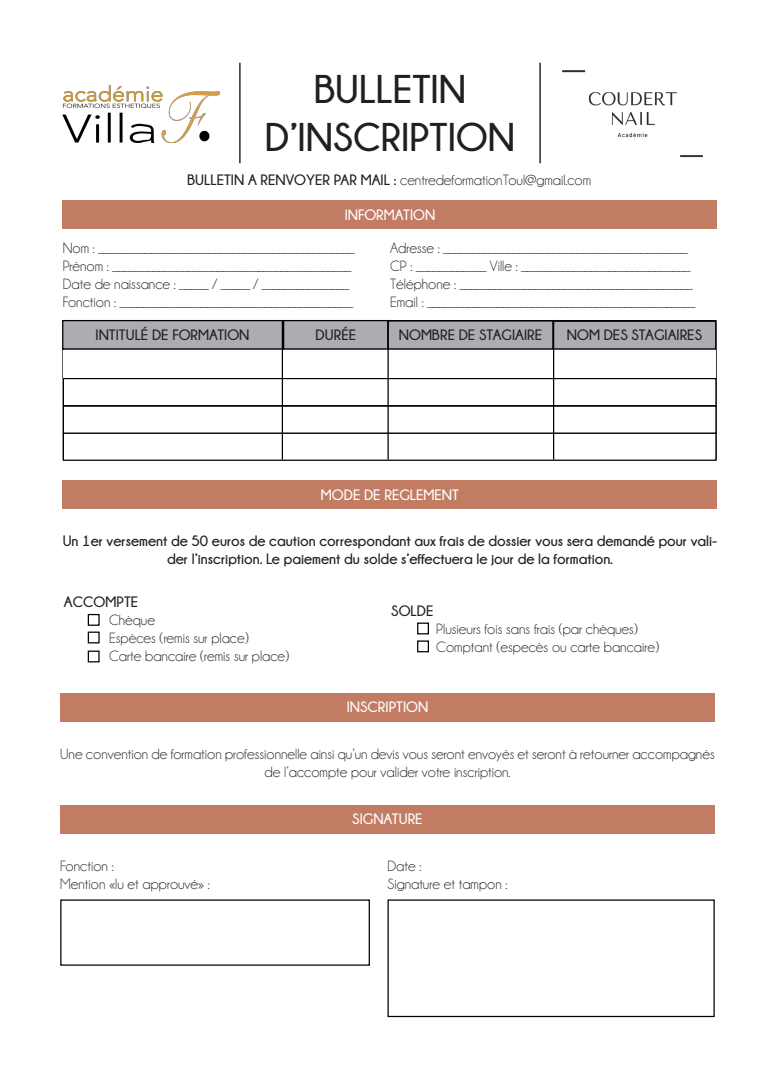
<style>
.page{position:relative;width:780px;height:1088px;background:#fff}
.page>*{position:absolute;margin:0;border:0;box-sizing:border-box;transform-origin:0 0}
.t1{font:700 40px/48px "Champagne&Limousines";color:#231f20;text-align:center}
.t2{font:15px/18px "Champagne&Limousines";color:#231f20}
.t3{font:700 15px/18px "Champagne&Limousines";color:#231f20;text-align:center}
.t4{font:700 15px "Champagne&Limousines";color:#fff}
.s1{font-weight:700}
</style>
<div class="page">
<div style="left:63px;top:432px;width:653px;height:29px;background:#fff;border:1px solid #000"></div>
<div style="left:63px;top:405px;width:653px;height:29px;background:#fff;border:1px solid #000"></div>
<div style="left:63px;top:378px;width:653px;height:28px;background:#fff;border:1px solid #000"></div>
<img style="left:63px;top:85px;width:157px;height:57px">
<img style="left:562px;top:70px;width:141px;height:88px">
<hr style="left:239px;top:63px;width:1px;height:100px;background:#000">
<hr style="left:539px;top:63px;width:1px;height:100px;background:#000">
<div style="left:63px;top:200px;width:654px;height:29px;background:#c27c64"></div>
<div style="left:63px;top:321px;width:220px;height:28px;background:#acadb1"></div>
<div style="left:62px;top:320px;width:222px;height:30px;border:1px solid #000"></div>
<div style="left:283px;top:321px;width:105px;height:28px;background:#acadb1"></div>
<div style="left:283px;top:320px;width:106px;height:30px;border:1px solid #000"></div>
<div style="left:388px;top:321px;width:165px;height:28px;background:#acadb1"></div>
<div style="left:387px;top:320px;width:166px;height:30px;border:1px solid #000"></div>
<div style="left:553px;top:321px;width:162px;height:28px;background:#acadb1"></div>
<div style="left:552px;top:321px;width:164px;height:29px;border:1px solid #000"></div>
<hr style="left:282px;top:320px;width:1px;height:140px;background:#000">
<hr style="left:387px;top:320px;width:2px;height:140px;background:#000">
<hr style="left:553px;top:320px;width:1px;height:140px;background:#000">
<div style="left:63px;top:480px;width:654px;height:28px;background:#c27c64"></div>
<div style="left:88px;top:614px;width:12px;height:12px;background:#fff;border:1px solid #000"></div>
<div style="left:88px;top:631px;width:12px;height:12px;background:#fff;border:1px solid #000"></div>
<div style="left:88px;top:650px;width:12px;height:12px;background:#fff;border:1px solid #000"></div>
<div style="left:417px;top:622px;width:12px;height:12px;background:#fff;border:1px solid #000"></div>
<div style="left:417px;top:640px;width:12px;height:12px;background:#fff;border:1px solid #000"></div>
<div style="left:60px;top:693px;width:654px;height:28px;background:#c27c64"></div>
<div style="left:60px;top:805px;width:654px;height:28px;background:#c27c64"></div>
<div style="left:387px;top:899px;width:327px;height:118px;background:#fff;border:1px solid #000"></div>
<h1 class="t1" style="left:265px;top:65px;width:252px">BULLETIN<br>D’INSCRIPTION</h1>
<p class="t2" style="left:187px;top:171px;width:405px"><span class="s1">BULLETIN A RENVOYER PAR MAIL :</span> centredeformationToul@gmail.com</p>
<p class="t4" style="left:345px;top:206px;width:92px">INFORMATION</p>
<p class="t2" style="left:63px;top:239px;width:293px">Nom : ____________________________________________ Prénom : _________________________________________ Date de naissance : _____ / _____ / _______________ Fonction : ________________________________________</p>
<p class="t2" style="left:390px;top:239px;width:307px">Adresse : __________________________________________ CP : ____________ Ville : _____________________________ Téléphone : ________________________________________ Email : ______________________________________________</p>
<p class="t3" style="left:96px;top:326px;width:155px">INTITULÉ DE FORMATION</p>
<p class="t3" style="left:315px;top:326px;width:42px">DURÉE</p>
<p class="t3" style="left:399px;top:326px;width:145px">NOMBRE DE STAGIAIRE</p>
<p class="t3" style="left:567px;top:326px;width:137px">NOM DES STAGIAIRES</p>
<p class="t4" style="left:321px;top:486px;width:139px">MODE DE REGLEMENT</p>
<p class="t3" style="left:63px;top:532px;width:656px">Un 1er versement de 50 euros de caution correspondant aux frais de dossier vous sera demandé pour vali&shy;der l’inscription. Le paiement du solde s’effectuera le jour de la formation.</p>
<p class="t3" style="left:64px;top:592px;width:76px">ACCOMPTE</p>
<p class="t2" style="left:109px;top:611px;width:182px">Chèque<br>Espèces (remis sur place)<br>Carte bancaire (remis sur place)</p>
<p class="t3" style="left:391px;top:601px;width:44px">SOLDE</p>
<p class="t2" style="left:436px;top:620px;width:224px">Plusieurs fois sans frais (par chèques)<br>Comptant (especès ou carte bancaire)</p>
<p class="t4" style="left:346px;top:699px;width:83px">INSCRIPTION</p>
<p class="t2" style="left:60px;top:745px;width:656px;text-align:center">Une convention de formation professionnelle ainsi qu’un devis vous seront envoyés et seront à retourner accompagnés de l’accompte pour valider votre inscription.</p>
<p class="t4" style="left:352px;top:811px;width:72px">SIGNATURE</p>
<p class="t2" style="left:387px;top:857px;width:121px">Date :<br>Signature et tampon :</p>
<p class="t2" style="left:60px;top:857px;width:151px">Fonction :<br>Mention «lu et approuvé» :</p>
</div>
